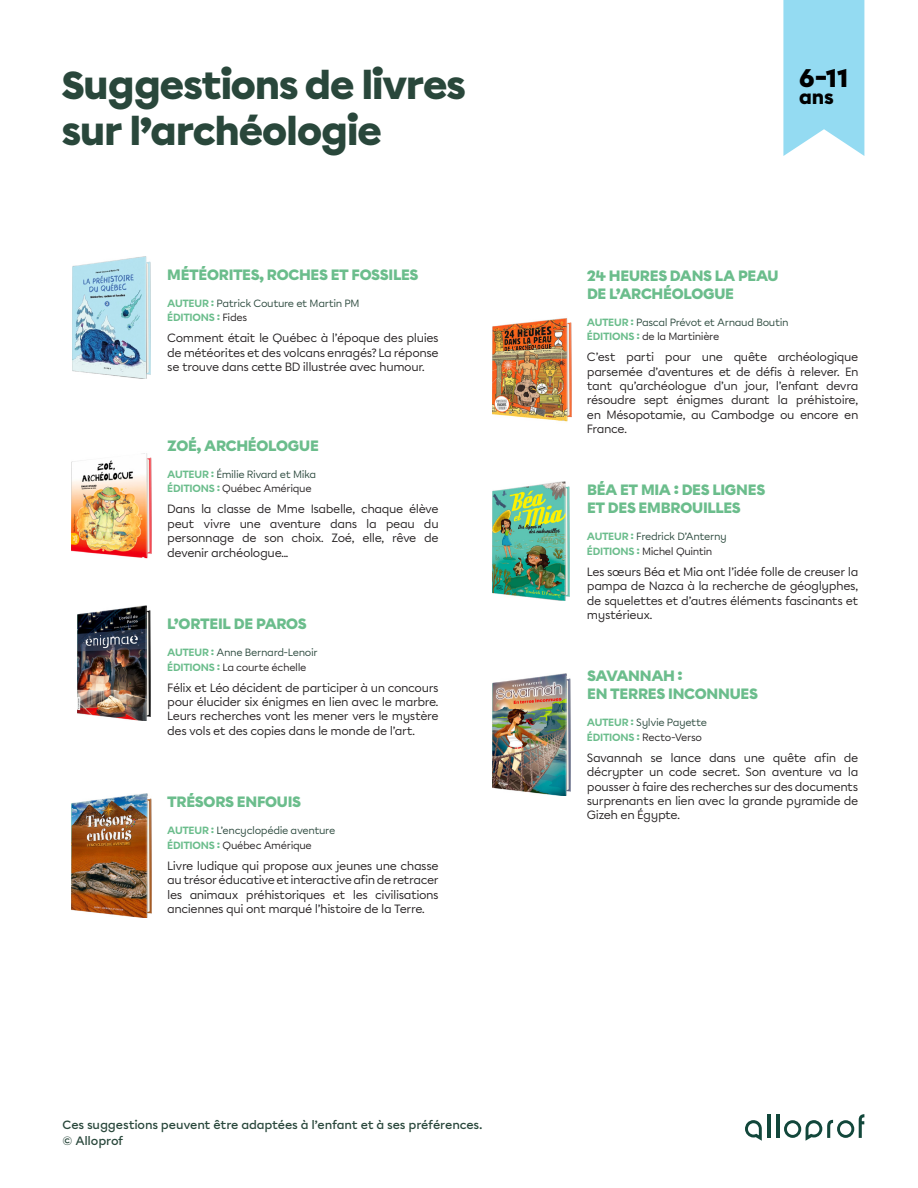
<style>
.page{position:relative;width:918px;height:1188px;background:#fff}
.page>*{position:absolute;margin:0;border:0;box-sizing:border-box;transform-origin:0 0}
.t1{font:900 39px/46.8px "Chromatica Modifiee B";letter-spacing:-.035em;color:#29473b}
.t2{font:900 25.5px "Chromatica Modifiee B";color:#000}
.t3{font:900 19.05px "Chromatica Modifiee B";color:#000}
.t4{font:900 15px/18px "Chromatica Modifiee B";letter-spacing:-.025em;color:#6bbd8c}
.t5{font:12px/14.4px "Chromatica Modifiee B";letter-spacing:-.04em;color:#231f20;text-align:justify}
.t6{font:500 12px "Chromatica Modifiee B";letter-spacing:-.015em;color:#29473b}
.t7{font:10.5px "Chromatica Modifiee B";letter-spacing:-.04em;color:#29473b}
.t8{font:10.5px "Chromatica Modifiee B";letter-spacing:-.035em;color:#231f20}
.t9{font:700 10.5px "Chromatica Modifiee B";letter-spacing:-.02em;color:#6bbd8c}
.s1{font-weight:700;color:#6bbd8c}
.s2{font-weight:400;color:#231f20}
</style>
<div class="page">
<hr style="left:767px;top:1114px;width:3px;height:24px;background:#12473b">
<hr style="left:776px;top:1114px;width:3px;height:24px;background:#12473b">
<svg style="left:745px;top:1120px;width:17px;height:21px"></svg>
<svg style="left:784px;top:1114px;width:80px;height:27px"></svg>
<svg style="left:783px;top:0;width:81px;height:156px;background:#9edef3"></svg>
<img style="left:72px;top:256px;width:79px;height:123px">
<img style="left:71px;top:453px;width:80px;height:106px">
<img style="left:71px;top:793px;width:80px;height:125px">
<img style="left:493px;top:482px;width:76px;height:119px">
<img style="left:492px;top:674px;width:78px;height:121px">
<img style="left:492px;top:318px;width:79px;height:104px">
<img style="left:77px;top:606px;width:73px;height:114px">
<p class="t1" style="left:62px;top:62px;width:406px">Suggestions de livres sur l’archéologie</p>
<h2 class="t2" style="left:799px;top:61px;width:51px">6-11</h2>
<h3 class="t3" style="left:799px;top:84px;width:36px">ans</h3>
<p class="t4" style="left:167px;top:266px;width:253px">MÉTÉORITES, ROCHES ET FOSSILES</p>
<p class="t7" style="left:167px;top:297px;width:194px"><span class="s1">AUTEUR :</span> Patrick Couture et Martin PM</p>
<p class="t9" style="left:167px;top:311px;width:81px">ÉDITIONS : <span class="s2">Fides</span></p>
<p class="t5" style="left:167px;top:331px;width:273px">Comment était le Québec à l’époque des pluies de météorites et des volcans enragés? La réponse se trouve dans cette BD illustrée avec humour.</p>
<p class="t4" style="left:167px;top:437px;width:153px">ZOÉ, ARCHÉOLOGUE</p>
<p class="t7" style="left:167px;top:468px;width:150px"><span class="s1">AUTEUR :</span> Émilie Rivard et Mika</p>
<p class="t8" style="left:167px;top:482px;width:146px"><span class="s1">ÉDITIONS :</span> Québec Amérique</p>
<p class="t5" style="left:167px;top:502px;width:273px">Dans la classe de Mme Isabelle, chaque élève peut vivre une aventure dans la peau du personnage de son choix. Zoé, elle, rêve de devenir archéologue...</p>
<p class="t4" style="left:167px;top:615px;width:141px">L’ORTEIL DE PAROS</p>
<p class="t7" style="left:167px;top:646px;width:152px"><span class="s1">AUTEUR :</span> Anne Bernard-Lenoir</p>
<p class="t8" style="left:167px;top:660px;width:141px"><span class="s1">ÉDITIONS :</span> La courte échelle</p>
<p class="t5" style="left:167px;top:680px;width:273px">Félix et Léo décident de participer à un concours pour élucider six énigmes en lien avec le marbre.<br>Leurs recherches vont les mener vers le mystère des vols et des copies dans le monde de l’art.</p>
<p class="t4" style="left:167px;top:793px;width:135px">TRÉSORS ENFOUIS</p>
<p class="t7" style="left:167px;top:824px;width:170px"><span class="s1">AUTEUR :</span> L’encyclopédie aventure</p>
<p class="t8" style="left:167px;top:838px;width:146px"><span class="s1">ÉDITIONS :</span> Québec Amérique</p>
<p class="t5" style="left:167px;top:858px;width:273px">Livre ludique qui propose aux jeunes une chasse au trésor éducative et interactive afin de retracer les animaux préhistoriques et les civilisations anciennes qui ont marqué l’histoire de la Terre.</p>
<p class="t6" style="left:63px;top:1117px;width:421px">Ces suggestions peuvent être adaptées à l’enfant et à ses préférences.</p>
<p class="t6" style="left:63px;top:1133px;width:62px">©️ Alloprof</p>
<p class="t4" style="left:587px;top:267px;width:193px">24 HEURES DANS LA PEAU<br>DE L’ARCHÉOLOGUE</p>
<p class="t7" style="left:587px;top:315px;width:203px"><span class="s1">AUTEUR :</span> Pascal Prévot et Arnaud Boutin</p>
<p class="t8" style="left:587px;top:330px;width:134px"><span class="s1">ÉDITIONS :</span> de la Martinière</p>
<p class="t5" style="left:587px;top:350px;width:273px">C’est parti pour une quête archéologique parsemée d’aventures et de défis à relever. En tant qu’archéologue d’un jour, l’enfant devra résoudre sept énigmes durant la préhistoire, en Mésopotamie, au Cambodge ou encore en France.</p>
<p class="t4" style="left:587px;top:481px;width:180px">BÉA ET MIA : DES LIGNES<br>ET DES EMBROUILLES</p>
<p class="t7" style="left:587px;top:530px;width:141px"><span class="s1">AUTEUR :</span> Fredrick D’Anterny</p>
<p class="t8" style="left:587px;top:544px;width:127px"><span class="s1">ÉDITIONS :</span> Michel Quintin</p>
<p class="t5" style="left:587px;top:565px;width:273px">Les sœurs Béa et Mia ont l’idée folle de creuser la pampa de Nazca à la recherche de géoglyphes, de squelettes et d’autres éléments fascinants et mystérieux.</p>
<p class="t4" style="left:587px;top:667px;width:173px">SAVANNAH :<br>EN TERRES INCONNUES</p>
<p class="t7" style="left:587px;top:716px;width:122px"><span class="s1">AUTEUR :</span> Sylvie Payette</p>
<p class="t8" style="left:587px;top:730px;width:117px"><span class="s1">ÉDITIONS :</span> Recto-Verso</p>
<p class="t5" style="left:587px;top:751px;width:273px">Savannah se lance dans une quête afin de décrypter un code secret. Son aventure va la pousser à faire des recherches sur des documents surprenants en lien avec la grande pyramide de Gizeh en Égypte.</p>
</div>
